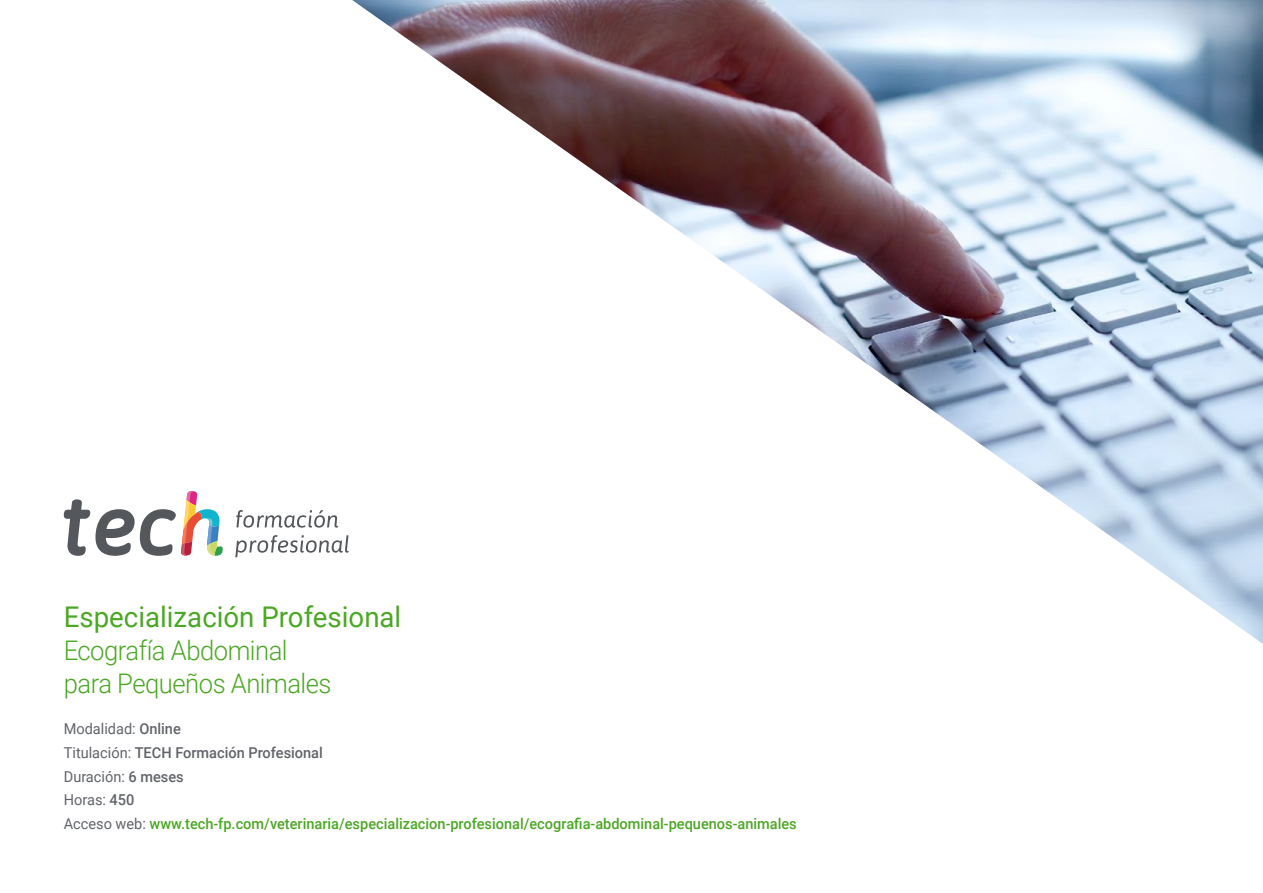
<style>
.page{position:relative;width:1263px;height:893px;background:#fff}
.page>*{position:absolute;margin:0;border:0;box-sizing:border-box;transform-origin:0 0}
.t1{font:28.5px "Roboto";color:#4ba824}
.t2{font:300 27px/33px "Roboto";letter-spacing:-.02em;color:#4ba824;scale:.95 1}
.t3{font:500 15px/23.7px "Roboto";color:#4ba824}
.s1{font-weight:400;color:#61646a}
.s2{color:#61646a}
</style>
<div class="page">
<img style="left:352px;top:0;width:911px;height:644px">
<svg style="left:64px;top:491px;width:159px;height:65px"></svg>
<svg style="left:236px;top:510px;width:102px;height:18px"></svg>
<svg style="left:235px;top:535px;width:114px;height:22px"></svg>
<h1 class="t1" style="left:64px;top:597px;width:339px">Especialización Profesional</h1>
<h2 class="t2" style="left:64px;top:633px;width:283px">Ecografía Abdominal para Pequeños Animales</h2>
<p class="t3" style="left:64px;top:716px;width:734px"><span class="s1">Modalidad:</span> <span class="s2">Online<br></span><span class="s1">Titulación:</span> <span class="s2">TECH Formación Profesional<br></span><span class="s1">Duración:</span> <span class="s2">6 meses<br></span><span class="s1">Horas:</span> <span class="s2">450<br></span><span class="s1">Acceso web:</span> www.tech-fp.com/veterinaria/especializacion-profesional/ecografia-abdominal-pequenos-animales</p>
</div>
